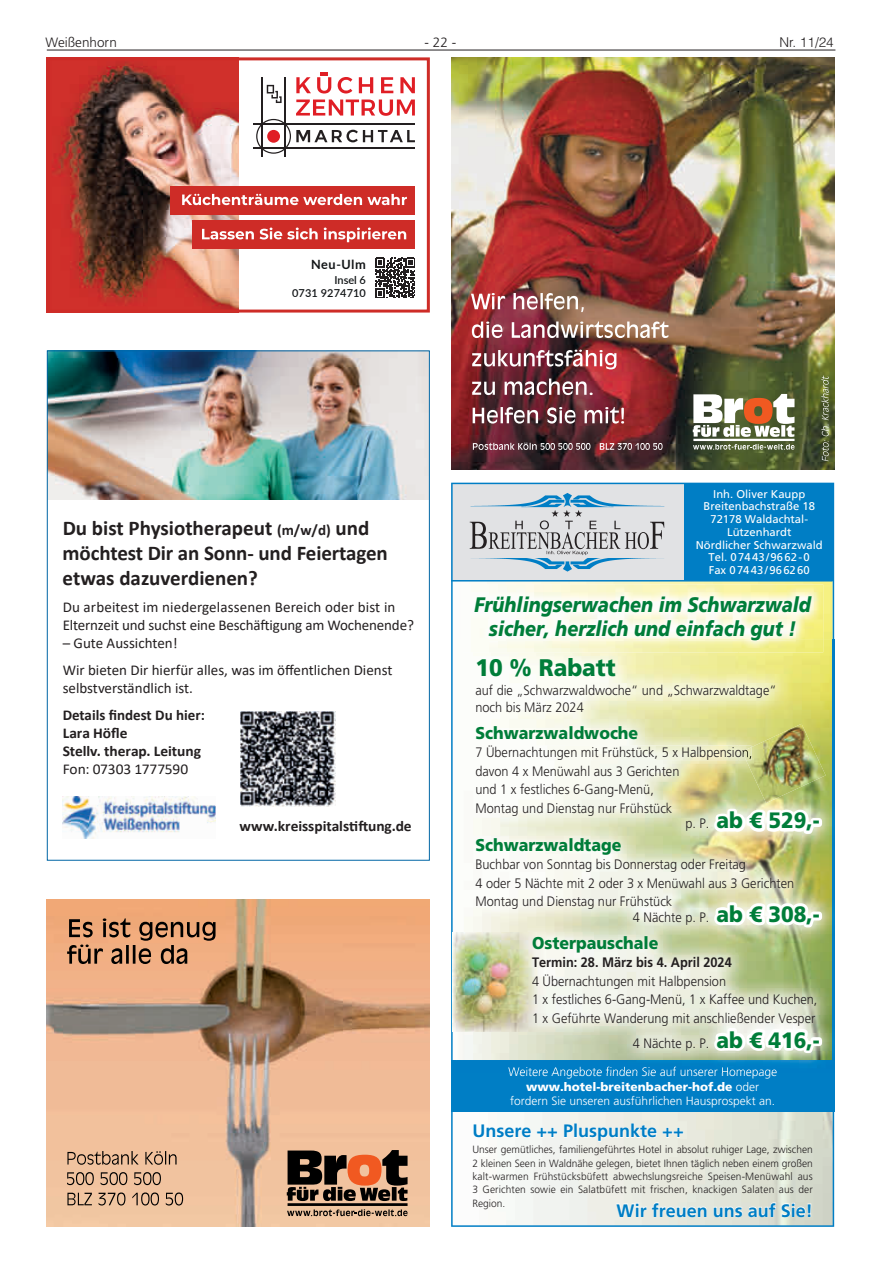
<style>
.page{position:relative;width:881px;height:1263px;background:#fff}
.page>*{position:absolute;margin:0;border:0;box-sizing:border-box;transform-origin:0 0}
.t1{font:900 24px "Nyrxwq Frutiger LT";color:#007d39;scale:.93 1}
.t2{font:900 22.2px "Nyrxwq Frutiger LT";color:#007d39;scale:.93 1}
.t3{font:700 21px/25.2px "Calibri";letter-spacing:-.005em;color:#231f20}
.t4{font:italic 900 21px/23.7px "Lvkdqf Frutiger LT";color:#007d39;text-align:center;scale:.86 1}
.t5{font:700 18px "Nkwdfw Frutiger LT";color:#007ec5}
.t6{font:900 17.1px "Nyrxwq Frutiger LT";color:#007d39;scale:.93 1}
.t7{font:15px/18px "Calibri";color:#231f20}
.t8{font:700 15px/18px "Calibri";letter-spacing:-.005em;color:#231f20}
.t9{font:300 13.65px/18.6px "Yvqycs Frutiger LT";color:#231f20;scale:.93 1}
.t10{font:700 13.65px "Nkwdfw Frutiger LT";color:#231f20;scale:.93 1}
.t11{font:300 13.5px "Frutiger LT";color:#231f20}
.t12{font:300 13.5px "Helvetica LT";color:#231f20}
.t13{font:700 12.75px "Lato";letter-spacing:.04em;color:#111416}
.t14{font:300 12px "Yvqycs Frutiger LT";color:#fff}
.t15{font:900 12px "Nyrxwq Frutiger LT";color:#fff}
.t16{font:11.25px/12.8px "Xfhxvx Frutiger LT";color:#fff;text-align:center}
.t17{font:600 10.95px/13.8px "Lato";letter-spacing:.01em;color:#111416;text-align:right}
.t18{font:300 10.5px/13.2px "Yvqycs Frutiger LT";letter-spacing:.01em;color:#231f20;text-align:justify}
.s1{font-size:15px}
.s2{font-family:"Yvqycs Frutiger LT";font-weight:300;font-size:13.65px;color:#231f20}
.s3{font-family:"Nyrxwq Frutiger LT";font-weight:900;font-size:22.2px;color:#007d39}
.s4{font-family:"Yvqycs Frutiger LT";font-weight:300}
</style>
<div class="page">
<hr style="left:47px;top:50px;width:788px;height:1px;background:#231f20">
<img style="left:49px;top:353px;width:378px;height:147px">
<img style="left:63px;top:796px;width:153px;height:43px">
<img style="left:240px;top:712px;width:95px;height:95px">
<hr style="left:253px;top:124px;width:162px;height:1px;background:#231f20">
<hr style="left:253px;top:148px;width:162px;height:1px;background:#231f20">
<hr style="left:261px;top:77px;width:1px;height:80px;background:#231f20">
<hr style="left:285px;top:77px;width:1px;height:80px;background:#231f20">
<svg style="left:256px;top:72px;width:159px;height:82px"></svg>
<img style="left:51px;top:61px;width:187px;height:248px">
<svg style="left:376px;top:257px;width:38px;height:1px"></svg>
<svg style="left:375px;top:258px;width:40px;height:40px"></svg>
<div style="left:170px;top:186px;width:244px;height:28px;background:#ce2c27"></div>
<div style="left:193px;top:220px;width:221px;height:29px;background:#ce2c27"></div>
<svg style="left:202px;top:228px;width:204px;height:14px"></svg>
<svg style="left:182px;top:194px;width:225px;height:11px"></svg>
<div style="left:47px;top:57px;width:382px;height:256px;border:3px solid #ce2c27"></div>
<svg style="left:451px;top:483px;width:382px;height:744px"></svg>
<img style="left:469px;top:558px;width:195px;height:13px">
<img style="left:469px;top:492px;width:195px;height:18px">
<svg style="left:469px;top:510px;width:195px;height:45px;background:#c5c5c7"></svg>
<svg style="left:473px;top:1124px;width:84px;height:14px"></svg>
<svg style="left:563px;top:1123px;width:120px;height:19px"></svg>
<svg style="left:616px;top:1202px;width:91px;height:15px"></svg>
<svg style="left:713px;top:1202px;width:97px;height:15px"></svg>
<div style="left:451px;top:1060px;width:382px;height:52px;background:#007ec5"></div>
<div style="left:684px;top:483px;width:149px;height:97px;background:#007ec5"></div>
<hr style="left:451px;top:580px;width:381px;height:1px;background:#007ec5">
<img style="left:462px;top:584px;width:360px;height:55px">
<img style="left:488px;top:620px;width:307px;height:19px">
<img style="left:452px;top:932px;width:4px;height:100px">
<img style="left:456px;top:639px;width:377px;height:433px">
<img style="left:508px;top:1067px;width:268px;height:5px">
<img style="left:476px;top:746px;width:269px;height:14px">
<svg style="left:711px;top:793px;width:108px;height:45px"></svg>
<div style="left:810px;top:818px;width:11px;height:9px;border:6px solid #fff"></div>
<svg style="left:711px;top:886px;width:108px;height:46px"></svg>
<div style="left:810px;top:911px;width:11px;height:9px;border:6px solid #fff"></div>
<svg style="left:711px;top:1012px;width:108px;height:47px"></svg>
<div style="left:810px;top:1037px;width:11px;height:9px;border:6px solid #fff"></div>
<img style="left:745px;top:724px;width:80px;height:79px">
<svg style="left:741px;top:747px;width:10px;height:13px"></svg>
<img style="left:451px;top:57px;width:382px;height:413px">
<img style="left:471px;top:293px;width:357px;height:168px">
<img style="left:47px;top:899px;width:382px;height:328px">
<svg style="left:67px;top:918px;width:148px;height:287px;background:#d4a685"></svg>
<svg style="left:287px;top:1150px;width:120px;height:66px;background:#7f5c47"></svg>
<p class="t11" style="left:45px;top:35px;width:73px">Weißenhorn</p>
<p class="t11" style="left:424px;top:35px;width:33px">- 22 -</p>
<p class="t12" style="left:779px;top:34px;width:56px">Nr. 11/24</p>
<p class="t13" style="left:311px;top:257px;width:56px">Neu-Ulm</p>
<p class="t17" style="left:292px;top:272px;width:75px">Insel 6<br>0731 9274710</p>
<h3 class="t3" style="left:63px;top:515px;width:326px">Du bist Physiotherapeut <span class="s1">(m/w/d)</span> und möchtest Dir an Sonn- und Feiertagen etwas dazuverdienen?</h3>
<p class="t7" style="left:63px;top:598px;width:352px">Du arbeitest im niedergelassenen Bereich oder bist in<br>Elternzeit und suchst eine Beschäftigung am Wochenende?</p>
<p class="t7" style="left:63px;top:629px;width:331px;line-height:27px">– Gute Aussichten!<br>Wir bieten Dir hierfür alles, was im öffentlichen Dienst</p>
<p class="t7" style="left:63px;top:679px;width:132px">selbstverständlich ist.</p>
<p class="t8" style="left:63px;top:706px;width:144px">Details findest Du hier:<br>Lara Höfle<br>Stellv. therap. Leitung</p>
<p class="t7" style="left:63px;top:760px;width:127px">Fon: 07303 1777590</p>
<p class="t8" style="left:239px;top:817px;width:174px">www.kreisspitalstiftung.de</p>
<p class="t16" style="left:695px;top:487px;width:128px">Inh. Oliver Kaupp<br>Breitenbachstraße 18<br>72178 Waldachtal-<br>Lützenhardt<br>Nördlicher Schwarzwald<br>Tel. 07443/9662-0<br>Fax 07443/966260</p>
<h3 class="t4" style="left:474px;top:593px;width:392px">Frühlingserwachen im Schwarzwald sicher, herzlich und einfach gut !</h3>
<h1 class="t1" style="left:475px;top:653px;width:152px">10 % Rabatt</h1>
<p class="t9" style="left:475px;top:682px;width:325px;line-height:17.1px">auf die „Schwarzwaldwoche“ und „Schwarzwaldtage“ noch bis März 2024</p>
<p class="t6" style="left:475px;top:722px;width:177px">Schwarzwaldwoche</p>
<p class="t9" style="left:475px;top:743px;width:299px">7 Übernachtungen mit Frühstück, 5 x Halbpension, davon 4 x Menüwahl aus 3 Gerichten<br>und 1 x festliches 6-Gang-Menü,<br>Montag und Dienstag nur Frühstück</p>
<h2 class="t2" style="left:685px;top:807px;width:146px"><span class="s2">p. P.</span> ab € 529,-</h2>
<p class="t6" style="left:475px;top:834px;width:158px">Schwarzwaldtage</p>
<p class="t9" style="left:475px;top:855px;width:344px">Buchbar von Sonntag bis Donnerstag oder Freitag<br>4 oder 5 Nächte mit 2 oder 3 x Menüwahl aus 3 Gerichten<br>Montag und Dienstag nur Frühstück</p>
<p class="t9" style="left:632px;top:908px;width:202px">4 Nächte p. P. <span class="s3">ab € 308,-</span></p>
<p class="t6" style="left:531px;top:932px;width:138px">Osterpauschale</p>
<p class="t10" style="left:531px;top:954px;width:216px">Termin: 28. März bis 4. April 2024</p>
<p class="t9" style="left:531px;top:972px;width:308px">4 Übernachtungen mit Halbpension<br>1 x festliches 6-Gang-Menü, 1 x Kaffee und Kuchen,<br>1 x Geführte Wanderung mit anschließender Vesper</p>
<p class="t9" style="left:632px;top:1034px;width:202px">4 Nächte p. P. <span class="s3">ab € 416,-</span></p>
<p class="t14" style="left:508px;top:1065px;width:270px">Weitere Angebote finden Sie auf unserer Homepage</p>
<p class="t15" style="left:526px;top:1079px;width:234px">www.hotel-breitenbacher-hof.de <span class="s4">oder</span></p>
<p class="t14" style="left:510px;top:1094px;width:266px">fordern Sie unseren ausführlichen Hausprospekt an.</p>
<h3 class="t5" style="left:472px;top:1120px;width:213px">Unsere ++ Pluspunkte ++</h3>
<p class="t18" style="left:472px;top:1143px;width:342px">Unser gemütliches, familiengeführtes Hotel in absolut ruhiger Lage, zwischen 2 kleinen Seen in Waldnähe gelegen, bietet Ihnen täglich neben einem großen kalt-warmen Frühstücksbüfett abwechslungsreiche Speisen-Menüwahl aus 3 Gerichten sowie ein Salatbüfett mit frischen, knackigen Salaten aus der Region.</p>
<h3 class="t5" style="left:616px;top:1200px;width:198px">Wir freuen uns auf Sie!</h3>
</div>
